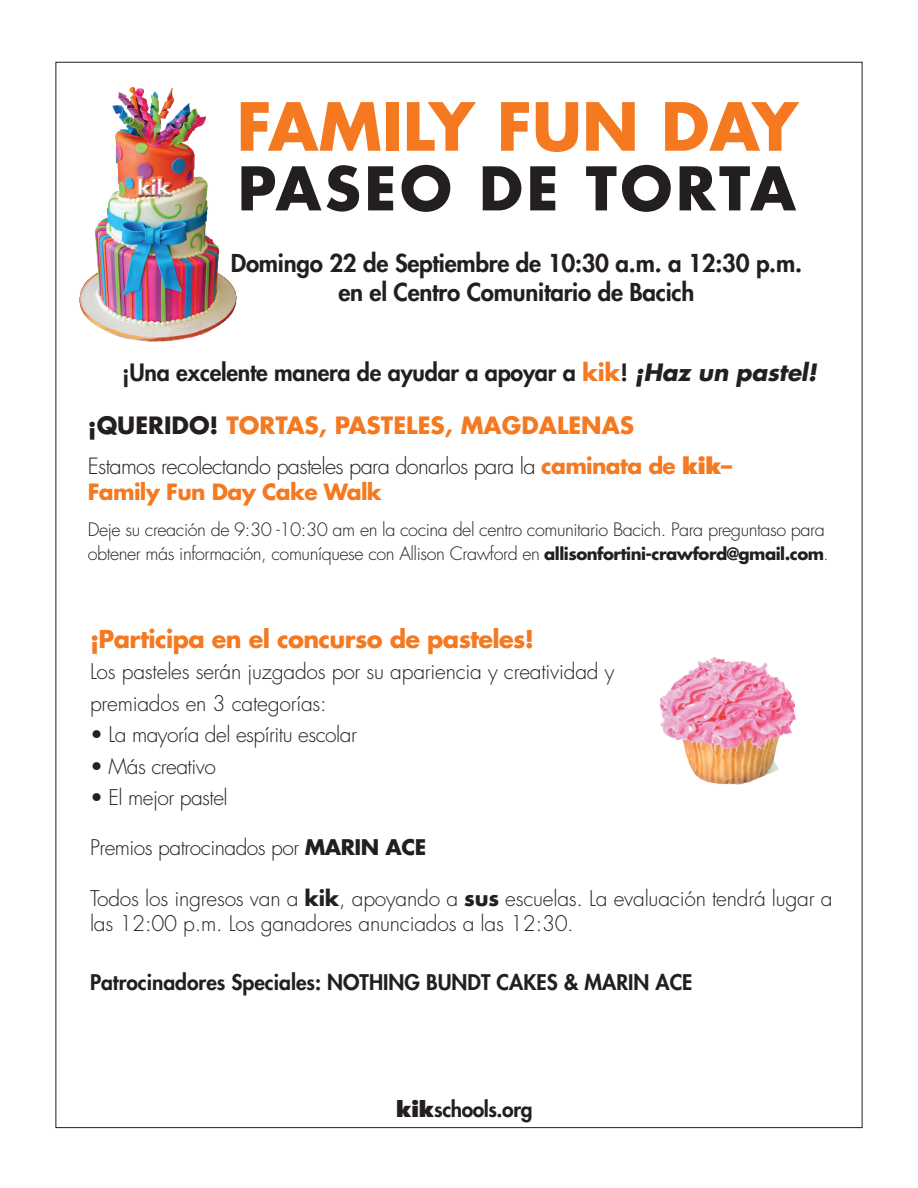
<style>
.page{position:relative;width:918px;height:1188px;background:#fff}
.page>*{position:absolute;margin:0;border:0;box-sizing:border-box;transform-origin:0 0}
.t1{font:700 64.5px "Futura";color:#f47921}
.t2{font:700 58.5px "Futura";letter-spacing:.06em;color:#231f20}
.t3{font:800 24px/28.8px "Futura";letter-spacing:-.01em;color:#231f20;text-align:center}
.t4{font:700 24px "Futura";letter-spacing:-.025em;color:#f47921}
.t5{font:800 23.25px "Futura";letter-spacing:-.01em;color:#231f20}
.t6{font:700 23.25px "Futura";color:#f47921}
.t7{font:300 21.75px/26.1px "Futura";letter-spacing:-.03em;color:#231f20}
.t8{font:300 21px/31.5px "Futura";letter-spacing:-.01em;color:#231f20}
.t9{font:800 21px "Futura";color:#231f20}
.t10{font:800 21px "Futura";letter-spacing:-.02em;color:#231f20}
.t11{font:700 19.5px "Futura";color:#fff}
.t12{font:300 18px/24px "Futura";letter-spacing:-.025em;color:#231f20}
.s1{font-weight:700;color:#f47921}
.s2{font-weight:700;font-style:italic}
.s3{color:#231f20}
.s4{font-weight:800;color:#f47921}
.s5{font-weight:700;font-size:16.5px}
.s6{font-size:16.5px}
.s7{font-weight:700}
.s8{font-size:19.5px}
.s9{font-style:inherit}
</style>
<div class="page">
<img style="left:659px;top:657px;width:137px;height:128px">
<img style="left:79px;top:87px;width:158px;height:255px">
<div style="left:136px;top:176px;width:37px;height:20px;background:#fff;opacity:.75"></div>
<div style="left:136px;top:177px;width:37px;height:20px;background:#231f20;opacity:.75"></div>
<p class="t11" style="left:138px;top:174px;width:34px">kik</p>
<p class="t1" style="left:237px;top:82px;width:563px">FAMILY FUN DAY</p>
<p class="t2" style="left:238px;top:148px;width:560px">PASEO DE TORTA</p>
<p class="t3" style="left:231px;top:248px;width:573px">Domingo 22 de Septiembre de 10:30 a.m. a 12:30 p.m. en el Centro Comunitario de Bacich</p>
<p class="t5" style="left:122px;top:357px;width:696px">¡Una excelente manera de ayudar a apoyar a <span class="s1">kik</span>! <span class="s2">¡Haz un pastel!</span></p>
<p class="t6" style="left:88px;top:409px;width:548px"><span class="s3">¡QUERIDO!</span> TORTAS, PASTELES, MAGDALENAS</p>
<p class="t7" style="left:88px;top:453px;width:646px">Estamos recolectando pasteles para donarlos para la <span class="s1">caminata de</span> <span class="s4">kik</span><span class="s1">–<br>Family Fun Day Cake Walk</span></p>
<p class="t12" style="left:88px;top:518px;width:743px">Deje su creación de 9:30 -10:30 am en la cocina del centro comunitario Bacich. Para preguntaso para obtener más información, comuníquese con Allison Crawford en <span class="s5">allisonfortini-crawford@gmail.com</span><span class="s6">.</span></p>
<p class="t4" style="left:90px;top:622px;width:446px">¡Participa en el concurso de pasteles!</p>
<p class="t8" style="left:90px;top:656px;width:526px">Los pasteles serán juzgados por su apariencia y creatividad y premiados en 3 categorías:</p>
<p class="t8" style="left:90px;top:719px;width:268px">• La mayoría del espíritu escolar</p>
<p class="t8" style="left:90px;top:751px;width:127px">• Más creativo</p>
<p class="t8" style="left:90px;top:782px;width:139px">• El mejor pastel</p>
<p class="t8" style="left:90px;top:832px;width:338px">Premios patrocinados por <span class="s7">MARIN ACE</span></p>
<p class="t8" style="left:90px;top:886px;width:744px;line-height:25.5px">Todos los ingresos van a <span class="s7">kik</span>, apoyando a <span class="s7">sus</span> escuelas. La evaluación tendrá lugar a las 12:00 p.m. Los ganadores anunciados a las 12:30<span class="s8">.</span></p>
<p class="t9" style="left:90px;top:968px;width:604px">Patrocinadores Speciales: NOTHING BUNDT CAKES &amp; MARIN ACE</p>
<p class="t10" style="left:396px;top:1096px;width:138px"><span class="s9">kik</span>schools.org</p>
</div>
